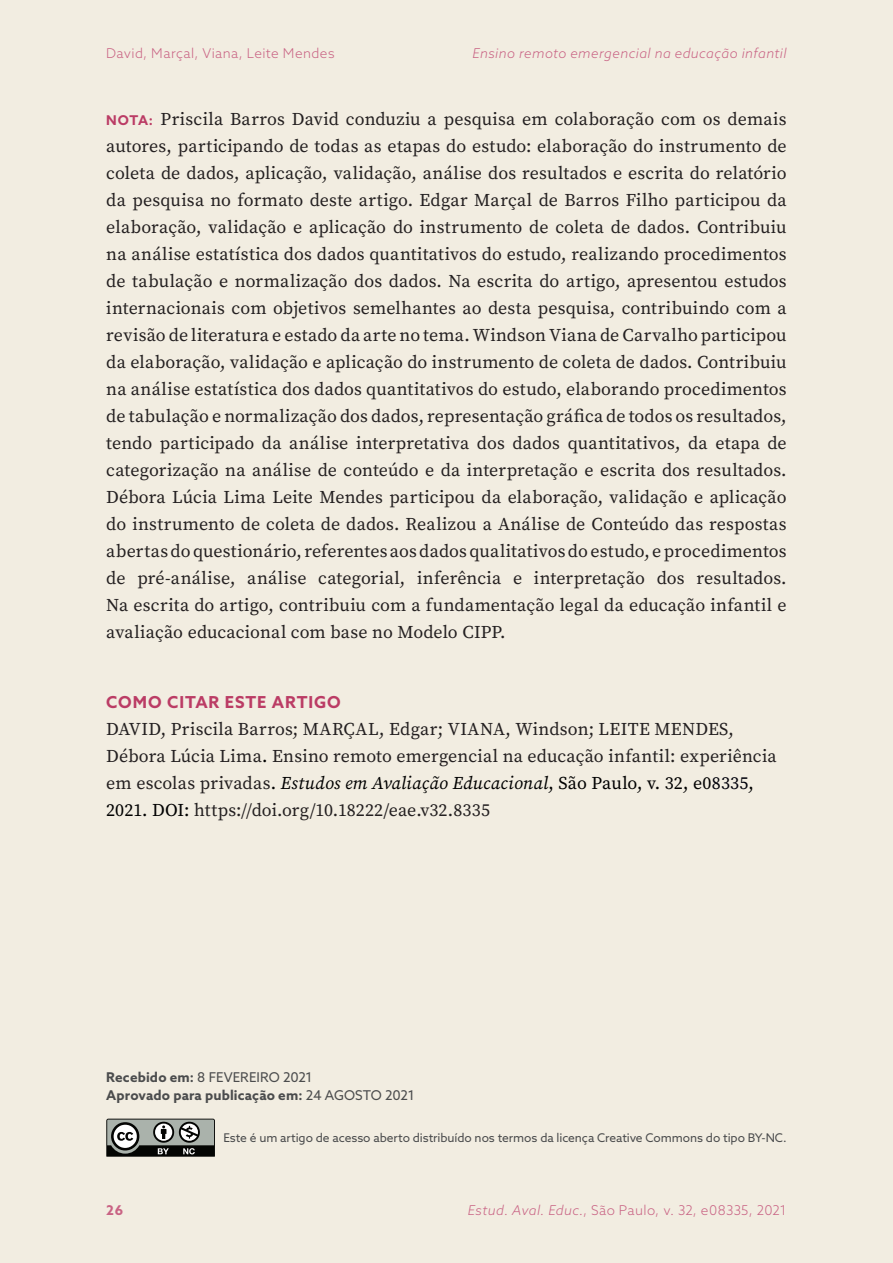
<style>
.page{position:relative;width:893px;height:1263px;background:#f2ede1}
.page>*{position:absolute;margin:0;border:0;box-sizing:border-box;transform-origin:0 0}
.subtitulo{font:18px/27px "Source Serif Variable";letter-spacing:.01em;color:#231f20;text-align:justify}
.texto_prim_paragrafo{font:18px/27px "Source Serif Variable";letter-spacing:.01em;color:#231f20}
.subtitulo-2{font:700 16.5px "Azo Sans";letter-spacing:.055em;color:#bb3c65}
.t1{font:300 13.5px "Azo Sans";letter-spacing:.03em;color:#c96384}
.t2{font:italic 300 13.5px "Azo Sans";letter-spacing:.03em;color:#c96384}
.contribuição_recebid{font:700 13.5px "Azo Sans";letter-spacing:.01em;color:#4b4c4d}
.contribuição_recebid-2{font:13.5px "Azo Sans";color:#4b4c4d}
.t3{font:700 13.5px "Azo Sans";color:#c96384}
.contribuição_recebid-3{font:12px "Azo Sans";letter-spacing:-.005em;color:#4b4c4d}
.s1{font-family:"Azo Sans";font-weight:700;font-size:13.5px;color:#bb3c65}
.s2{color:#000}
.s3{font-style:italic;color:#000}
.s4{color:#00000a}
.s5{font-weight:700}
.s6{font-weight:400}
.s7{font-style:italic}
</style>
<div class="page">
<svg style="left:106px;top:1119px;width:109px;height:38px;background:#747874"></svg>
<p class="t1" style="left:106px;top:45px;width:230px">David, Marçal, Viana, Leite Mendes</p>
<p class="t2" style="left:472px;top:45px;width:316px">Ensino remoto emergencial na educação infantil</p>
<p class="subtitulo" style="left:106px;top:105px;width:682px"><span class="s1">NOTA:</span> Priscila Barros David conduziu a pesquisa em colaboração com os demais autores, participando de todas as etapas do estudo: elaboração do instrumento de coleta de dados, aplicação, validação, análise dos resultados e escrita do relatório da pesquisa no formato deste artigo. Edgar Marçal de Barros Filho participou da elaboração, validação e aplicação do instrumento de coleta de dados. Contribuiu na análise estatística dos dados quantitativos do estudo, realizando procedimentos de tabulação e normalização dos dados. Na escrita do artigo, apresentou estudos internacionais com objetivos semelhantes ao desta pesquisa, contribuindo com a revisão de literatura e estado da arte no tema. Windson Viana de Carvalho participou da elaboração, validação e aplicação do instrumento de coleta de dados. Contribuiu na análise estatística dos dados quantitativos do estudo, elaborando procedimentos de tabulação e normalização dos dados, representação gráfica de todos os resultados, tendo participado da análise interpretativa dos dados quantitativos, da etapa de categorização na análise de conteúdo e da interpretação e escrita dos resultados.<br>Débora Lúcia Lima Leite Mendes participou da elaboração, validação e aplicação do instrumento de coleta de dados. Realizou a Análise de Conteúdo das respostas abertas do questionário, referentes aos dados qualitativos do estudo, e procedimentos de pré-análise, análise categorial, inferência e interpretação dos resultados.<br>Na escrita do artigo, contribuiu com a fundamentação legal da educação infantil e avaliação educacional com base no Modelo CIPP.</p>
<p class="subtitulo-2" style="left:106px;top:691px;width:236px">COMO CITAR ESTE ARTIGO</p>
<p class="texto_prim_paragrafo" style="left:106px;top:715px;width:672px">DAVID, Priscila Barros; MARÇAL, Edgar; VIANA, Windson; LEITE MENDES, Débora Lúcia Lima<span class="s2">.</span> Ensino remoto emergencial na educação infantil: experiência em escolas privadas<span class="s2">.</span> <span class="s3">Estudos em Avaliação Educacional</span><span class="s2">, São Paulo, v. 32, e0</span><span class="s4">8335</span><span class="s2">, 2021. DOI:</span> https://doi.org/10.18222/eae.v32.8335</p>
<p class="contribuição_recebid-2" style="left:106px;top:1068px;width:208px"><span class="s5">Recebido em:</span> 8 FEVEREIRO 2021</p>
<p class="contribuição_recebid" style="left:106px;top:1086px;width:310px">Aprovado para publicação em: <span class="s6">24 AGOSTO 2021</span></p>
<p class="contribuição_recebid-3" style="left:223px;top:1130px;width:565px">Este é um artigo de acesso aberto distribuído nos termos da licença Creative Commons do tipo BY-NC.</p>
<p class="t3" style="left:106px;top:1201px;width:18px">26</p>
<p class="t1" style="left:468px;top:1201px;width:320px"><span class="s7">Estud. Aval. Educ.</span>, São Paulo, v. 32, e08335, 2021</p>
</div>
